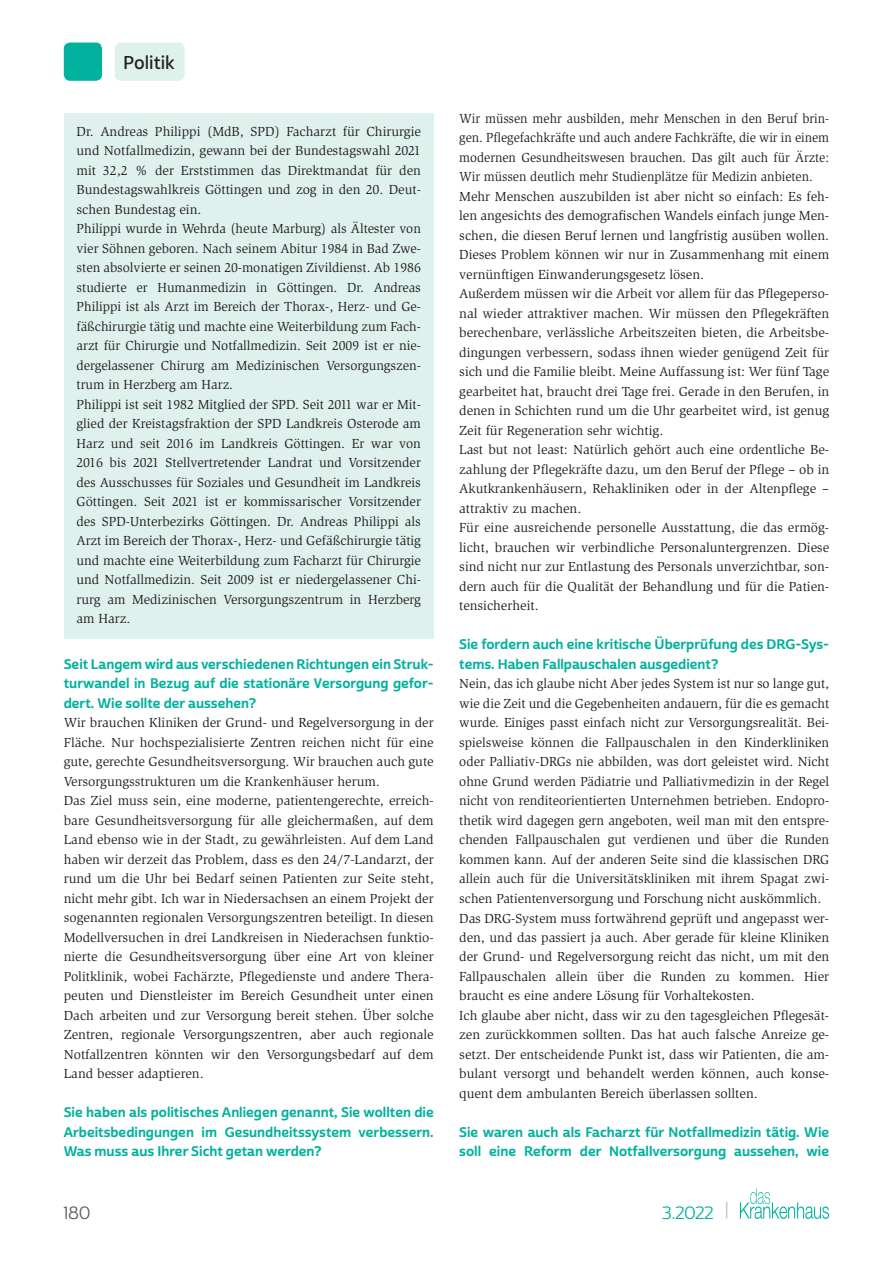
<style>
.page{position:relative;width:893px;height:1263px;background:#fff}
.page>*{position:absolute;margin:0;border:0;box-sizing:border-box;transform-origin:0 0}
.t1{font:18px "Cabrito Sans Nor Dem";letter-spacing:-.005em;color:#231f20}
.t2{font:17.25px "Cabrito Sans Nor Reg";color:#00b19d}
.t3{font:17.25px "Cabrito Sans Nor Reg";color:#57585a}
.t4{font:13.5px/19.5px "Slimbach Std";color:#231f20}
.t5{font:13.5px/19.5px "Slimbach Std";color:#231f20;scale:.95 1}
.t6{font:13.5px/19.5px "Cabrito Sans Nor Bol";color:#00b19d;text-align:justify}
.s1{font-size:18.9px;color:#bcbdc0}
</style>
<div class="page">
<div style="left:115px;top:43px;width:70px;height:38px;background:#def1ed;border-radius:6px"></div>
<svg style="left:740px;top:1188px;width:89px;height:31px"></svg>
<div style="left:64px;top:43px;width:38px;height:38px;background:#00b19d;border-radius:6px"></div>
<div style="left:64px;top:113px;width:370px;height:525px;background:#def1ed"></div>
<h1 class="t1" style="left:123px;top:51px;width:53px">Politik</h1>
<p class="t4" style="left:77px;top:121px;width:346px">Dr. Andreas Philippi (MdB, SPD) Facharzt für Chirurgie und Notfallmedizin, gewann bei der Bundestagswahl 2021 mit 32,2 % der Erststimmen das Direktmandat für den Bundestagswahlkreis Göttingen und zog in den 20. Deut&shy;schen Bundestag ein.<br>Philippi wurde in Wehrda (heute Marburg) als Ältester von vier Söhnen geboren. Nach seinem Abitur 1984 in Bad Zwe&shy;sten absolvierte er seinen 20-monatigen Zivildienst. Ab 1986 studierte er Humanmedizin in Göttingen. Dr. Andreas Philippi ist als Arzt im Bereich der Thorax-, Herz- und Ge&shy;fäßchirurgie tätig und machte eine Weiterbildung zum Fach&shy;arzt für Chirurgie und Notfallmedizin. Seit 2009 ist er nie&shy;dergelassener Chirurg am Medizinischen Versorgungszen&shy;trum in Herzberg am Harz.<br>Philippi ist seit 1982 Mitglied der SPD. Seit 2011 war er Mit&shy;glied der Kreistagsfraktion der SPD Landkreis Osterode am Harz und seit 2016 im Landkreis Göttingen. Er war von 2016 bis 2021 Stellvertretender Landrat und Vorsitzender des Ausschusses für Soziales und Gesundheit im Landkreis Göttingen. Seit 2021 ist er kommissarischer Vorsitzender des SPD-Unterbezirks Göttingen. Dr. Andreas Philippi als Arzt im Bereich der Thorax-, Herz- und Gefäßchirurgie tätig und machte eine Weiterbildung zum Facharzt für Chirurgie und Notfallmedizin. Seit 2009 ist er niedergelassener Chi&shy;rurg am Medizinischen Versorgungszentrum in Herzberg am Harz.</p>
<p class="t6" style="left:64px;top:655px;width:371px">Seit Langem wird aus verschiedenen Richtungen ein Struk&shy;turwandel in Bezug auf die stationäre Versorgung gefor&shy;dert. Wie sollte der aussehen?</p>
<p class="t4" style="left:64px;top:713px;width:371px">Wir brauchen Kliniken der Grund- und Regelversorgung in der Fläche. Nur hochspezialisierte Zentren reichen nicht für eine gute, gerechte Gesundheitsversorgung. Wir brauchen auch gute Versorgungsstrukturen um die Krankenhäuser herum.<br>Das Ziel muss sein, eine moderne, patientengerechte, erreich&shy;bare Gesundheitsversorgung für alle gleichermaßen, auf dem Land ebenso wie in der Stadt, zu gewährleisten. Auf dem Land haben wir derzeit das Problem, dass es den 24/7-Landarzt, der rund um die Uhr bei Bedarf seinen Patienten zur Seite steht, nicht mehr gibt. Ich war in Niedersachsen an einem Projekt der sogenannten regionalen Versorgungszentren beteiligt. In diesen Modellversuchen in drei Landkreisen in Niederachsen funktio&shy;nierte die Gesundheitsversorgung über eine Art von kleiner Politklinik, wobei Fachärzte, Pflegedienste und andere Thera&shy;peuten und Dienstleister im Bereich Gesundheit unter einen Dach arbeiten und zur Versorgung bereit stehen. Über solche Zentren, regionale Versorgungszentren, aber auch regionale Notfallzentren könnten wir den Versorgungsbedarf auf dem Land besser adaptieren.</p>
<p class="t6" style="left:64px;top:1103px;width:371px">Sie haben als politisches Anliegen genannt, Sie wollten die Arbeitsbedingungen im Gesundheitssystem verbessern.<br>Was muss aus Ihrer Sicht getan werden?</p>
<p class="t5" style="left:459px;top:109px;width:391px">Wir müssen mehr ausbilden, mehr Menschen in den Beruf brin&shy;gen. Pflegefachkräfte und auch andere Fachkräfte, die wir in einem modernen Gesundheitswesen brauchen. Das gilt auch für Ärzte:<br>Wir müssen deutlich mehr Studienplätze für Medizin anbieten.<br>Mehr Menschen auszubilden ist aber nicht so einfach: Es feh&shy;len angesichts des demografischen Wandels einfach junge Men&shy;schen, die diesen Beruf lernen und langfristig ausüben wollen.<br>Dieses Problem können wir nur in Zusammenhang mit einem vernünftigen Einwanderungsgesetz lösen.<br>Außerdem müssen wir die Arbeit vor allem für das Pflegeperso&shy;nal wieder attraktiver machen. Wir müssen den Pflegekräften berechenbare, verlässliche Arbeitszeiten bieten, die Arbeitsbe&shy;dingungen verbessern, sodass ihnen wieder genügend Zeit für sich und die Familie bleibt. Meine Auffassung ist: Wer fünf Tage gearbeitet hat, braucht drei Tage frei. Gerade in den Berufen, in denen in Schichten rund um die Uhr gearbeitet wird, ist genug Zeit für Regeneration sehr wichtig.<br>Last but not least: Natürlich gehört auch eine ordentliche Be&shy;zahlung der Pflegekräfte dazu, um den Beruf der Pflege – ob in Akutkrankenhäusern, Rehakliniken oder in der Altenpflege – attraktiv zu machen.<br>Für eine ausreichende personelle Ausstattung, die das ermög&shy;licht, brauchen wir verbindliche Personaluntergrenzen. Diese sind nicht nur zur Entlastung des Personals unverzichtbar, son&shy;dern auch für die Qualität der Behandlung und für die Patien&shy;tensicherheit.</p>
<p class="t6" style="left:459px;top:635px;width:371px">Sie fordern auch eine kritische Überprüfung des DRG-Sys&shy;tems. Haben Fallpauschalen ausgedient?</p>
<p class="t4" style="left:459px;top:674px;width:371px">Nein, das ich glaube nicht Aber jedes System ist nur so lange gut, wie die Zeit und die Gegebenheiten andauern, für die es gemacht wurde. Einiges passt einfach nicht zur Versorgungsrealität. Bei&shy;spielsweise können die Fallpauschalen in den Kinderkliniken oder Palliativ-DRGs nie abbilden, was dort geleistet wird. Nicht ohne Grund werden Pädiatrie und Palliativmedizin in der Regel nicht von renditeorientierten Unternehmen betrieben. Endopro&shy;thetik wird dagegen gern angeboten, weil man mit den entspre&shy;chenden Fallpauschalen gut verdienen und über die Runden kommen kann. Auf der anderen Seite sind die klassischen DRG allein auch für die Universitätskliniken mit ihrem Spagat zwi&shy;schen Patientenversorgung und Forschung nicht auskömmlich.<br>Das DRG-System muss fortwährend geprüft und angepasst wer&shy;den, und das passiert ja auch. Aber gerade für kleine Kliniken der Grund- und Regelversorgung reicht das nicht, um mit den Fallpauschalen allein über die Runden zu kommen. Hier braucht es eine andere Lösung für Vorhaltekosten.<br>Ich glaube aber nicht, dass wir zu den tagesgleichen Pflegesät&shy;zen zurückkommen sollten. Das hat auch falsche Anreize ge&shy;setzt. Der entscheidende Punkt ist, dass wir Patienten, die am&shy;bulant versorgt und behandelt werden können, auch konse&shy;quent dem ambulanten Bereich überlassen sollten.</p>
<p class="t6" style="left:459px;top:1123px;width:371px">Sie waren auch als Facharzt für Notfallmedizin tätig. Wie soll eine Reform der Notfallversorgung aussehen, wie</p>
<p class="t3" style="left:64px;top:1202px;width:28px">180</p>
<p class="t2" style="left:662px;top:1202px;width:68px">3.2022 <span class="s1">|</span></p>
</div>
